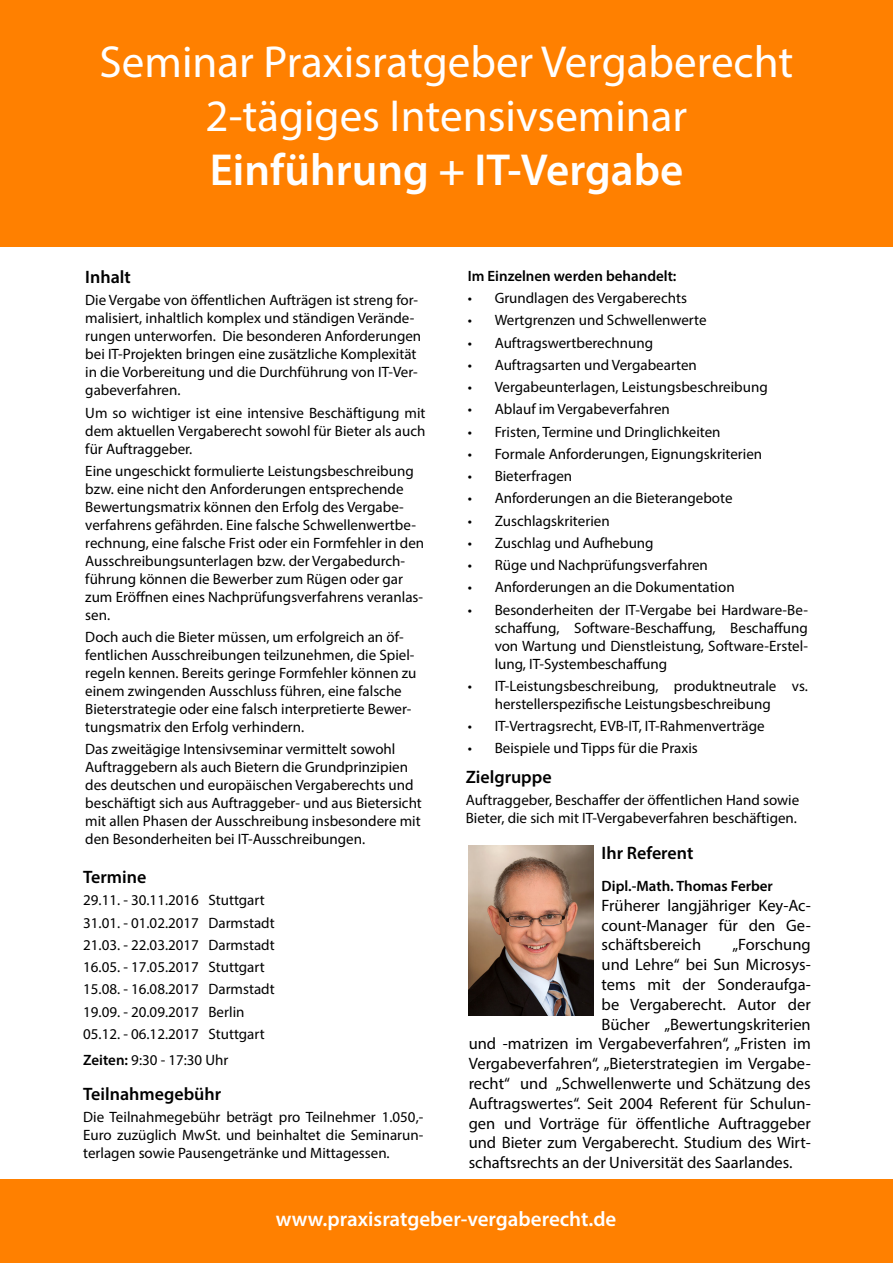
<style>
.page{position:relative;width:893px;height:1263px;background:#fff}
.page>*{position:absolute;margin:0;border:0;box-sizing:border-box;transform-origin:0 0}
.t1{font:45px/54px "Myriad Pro";color:#fff;text-align:center}
.t2{font:600 45px "Myriad Pro";color:#fff}
.t3{font:600 21px "Myriad Pro";color:#fff}
.t4{font:600 18px "Myriad Pro";color:#000}
.t5{font:16.5px/19.8px "Myriad Pro";color:#000;text-align:justify}
.t6{font:15px/18px "Myriad Pro";color:#000}
.t7{font:600 15px "Myriad Pro";color:#000}
.s1{font-weight:600}
</style>
<div class="page">
<div style="left:0;top:0;width:893px;height:247px;background:#ff8000"></div>
<div style="left:0;top:1179px;width:893px;height:84px;background:#ff8000"></div>
<img style="left:469px;top:846px;width:124px;height:169px">
<h1 class="t1" style="left:100px;top:34px;width:695px">Seminar Praxisratgeber Vergaberecht<br>2-tägiges Intensivseminar</h1>
<h1 class="t2" style="left:210px;top:141px;width:475px">Einführung + IT-Vergabe</h1>
<p class="t4" style="left:85px;top:266px;width:47px">Inhalt</p>
<p class="t6" style="left:85px;top:291px;width:337px">Die Vergabe von öffentlichen Aufträgen ist streng for&shy;malisiert, inhaltlich komplex und ständigen Verände&shy;rungen unterworfen. Die besonderen Anforderungen bei IT-Projekten bringen eine zusätzliche Komplexität in die Vorbereitung und die Durchführung von IT-Ver&shy;gabeverfahren.</p>
<p class="t6" style="left:85px;top:403px;width:342px;text-align:justify">Um so wichtiger ist eine intensive Beschäftigung mit dem aktuellen Vergaberecht sowohl für Bieter als auch für Auftraggeber.</p>
<p class="t6" style="left:85px;top:462px;width:340px">Eine ungeschickt formulierte Leistungsbeschreibung bzw. eine nicht den Anforderungen entsprechende Bewertungsmatrix können den Erfolg des Vergabe&shy;verfahrens gefährden. Eine falsche Schwellenwertbe&shy;rechnung, eine falsche Frist oder ein Formfehler in den Ausschreibungsunterlagen bzw. der Vergabedurch&shy;führung können die Bewerber zum Rügen oder gar zum Eröffnen eines Nachprüfungsverfahrens veranlas&shy;sen.</p>
<p class="t6" style="left:85px;top:628px;width:333px">Doch auch die Bieter müssen, um erfolgreich an öf&shy;fentlichen Ausschreibungen teilzunehmen, die Spiel&shy;regeln kennen. Bereits geringe Formfehler können zu einem zwingenden Ausschluss führen, eine falsche Bieterstrategie oder eine falsch interpretierte Bewer&shy;tungsmatrix den Erfolg verhindern.</p>
<p class="t6" style="left:85px;top:740px;width:338px">Das zweitägige Intensivseminar vermittelt sowohl Auftraggebern als auch Bietern die Grundprinzipien des deutschen und europäischen Vergaberechts und beschäftigt sich aus Auftraggeber- und aus Bietersicht mit allen Phasen der Ausschreibung insbesondere mit den Besonderheiten bei IT-Ausschreibungen.</p>
<p class="t4" style="left:83px;top:866px;width:65px">Termine</p>
<p class="t6" style="left:83px;top:889px;width:193px;line-height:22.2px">29.11. - 30.11.2016 Stuttgart<br>31.01. - 01.02.2017 Darmstadt<br>21.03. - 22.03.2017 Darmstadt<br>16.05. - 17.05.2017 Stuttgart<br>15.08. - 16.08.2017 Darmstadt<br>19.09. - 20.09.2017 Berlin<br>05.12. - 06.12.2017 Stuttgart</p>
<p class="t6" style="left:83px;top:1051px;width:147px"><span class="s1">Zeiten:</span> 9:30 - 17:30 Uhr</p>
<p class="t4" style="left:83px;top:1082px;width:139px">Teilnahmegebühr</p>
<p class="t6" style="left:83px;top:1108px;width:342px;text-align:justify">Die Teilnahmegebühr beträgt pro Teilnehmer 1.050,- Euro zuzüglich MwSt. und beinhaltet die Seminarun&shy;terlagen sowie Pausengetränke und Mittagessen.</p>
<p class="t7" style="left:468px;top:266px;width:210px">Im Einzelnen werden behandelt:</p>
<p class="t6" style="left:468px;top:289px;width:221px">• Grundlagen des Vergaberechts</p>
<p class="t6" style="left:468px;top:311px;width:240px">• Wertgrenzen und Schwellenwerte</p>
<p class="t6" style="left:468px;top:333px;width:187px">• Auftragswertberechnung</p>
<p class="t6" style="left:468px;top:356px;width:231px">• Auftragsarten und Vergabearten</p>
<p class="t6" style="left:468px;top:378px;width:302px">• Vergabeunterlagen, Leistungsbeschreibung</p>
<p class="t6" style="left:468px;top:400px;width:204px">• Ablauf im Vergabeverfahren</p>
<p class="t6" style="left:468px;top:422px;width:254px">• Fristen, Termine und Dringlichkeiten</p>
<p class="t6" style="left:468px;top:445px;width:296px">• Formale Anforderungen, Eignungskriterien</p>
<p class="t6" style="left:468px;top:467px;width:106px">• Bieterfragen</p>
<p class="t6" style="left:468px;top:489px;width:266px">• Anforderungen an die Bieterangebote</p>
<p class="t6" style="left:468px;top:511px;width:144px">• Zuschlagskriterien</p>
<p class="t6" style="left:468px;top:534px;width:187px">• Zuschlag und Aufhebung</p>
<p class="t6" style="left:468px;top:556px;width:242px">• Rüge und Nachprüfungsverfahren</p>
<p class="t6" style="left:468px;top:578px;width:269px">• Anforderungen an die Dokumentation</p>
<p class="t6" style="left:495px;top:600px;width:315px;text-align:justify;text-indent:-27px">• Besonderheiten der IT-Vergabe bei Hardware-Be&shy;schaffung, Software-Beschaffung, Beschaffung von Wartung und Dienstleistung, Software-Erstel&shy;lung, IT-Systembeschaffung</p>
<p class="t6" style="left:495px;top:677px;width:315px;text-indent:-27px">• IT-Leistungsbeschreibung, produktneutrale vs. herstellerspezifische Leistungsbeschreibung</p>
<p class="t6" style="left:468px;top:717px;width:298px">• IT-Vertragsrecht, EVB-IT, IT-Rahmenverträge</p>
<p class="t6" style="left:468px;top:739px;width:232px">• Beispiele und Tipps für die Praxis</p>
<p class="t4" style="left:466px;top:766px;width:87px">Zielgruppe</p>
<p class="t6" style="left:466px;top:791px;width:335px">Auftraggeber, Beschaffer der öffentlichen Hand sowie<br>Bieter, die sich mit IT-Vergabeverfahren beschäftigen.</p>
<p class="t4" style="left:602px;top:842px;width:93px">Ihr Referent</p>
<p class="t7" style="left:602px;top:876px;width:173px">Dipl.-Math. Thomas Ferber</p>
<p class="t5" style="left:602px;top:895px;width:211px">Früherer langjähriger Key-Ac&shy;count-Manager für den Ge&shy;schäftsbereich</p>
<p class="t5" style="left:732px;top:935px;width:80px">„Forschung</p>
<p class="t5" style="left:602px;top:954px;width:211px">und Lehre“ bei Sun Microsys-</p>
<p class="t5" style="left:602px;top:974px;width:211px">tems mit der Sonderaufga-</p>
<p class="t5" style="left:602px;top:994px;width:211px">be Vergaberecht. Autor der</p>
<p class="t5" style="left:602px;top:1014px;width:211px">Bücher „Bewertungskriterien</p>
<p class="t5" style="left:469px;top:1034px;width:344px">und -matrizen im Vergabeverfahren“, „Fristen im</p>
<p class="t5" style="left:469px;top:1053px;width:344px">Vergabeverfahren“, „Bieterstrategien im Vergabe-</p>
<p class="t5" style="left:469px;top:1073px;width:343px">recht“ und „Schwellenwerte und Schätzung des</p>
<p class="t5" style="left:469px;top:1093px;width:343px">Auftragswertes“. Seit 2004 Referent für Schulun-</p>
<p class="t5" style="left:469px;top:1113px;width:344px">gen und Vorträge für öffentliche Auftraggeber</p>
<p class="t5" style="left:469px;top:1133px;width:344px">und Bieter zum Vergaberecht. Studium des Wirt-</p>
<p class="t5" style="left:469px;top:1152px;width:325px">schaftsrechts an der Universität des Saarlandes.</p>
<h2 class="t3" style="left:276px;top:1206px;width:342px">www.praxisratgeber-vergaberecht.de</h2>
</div>
